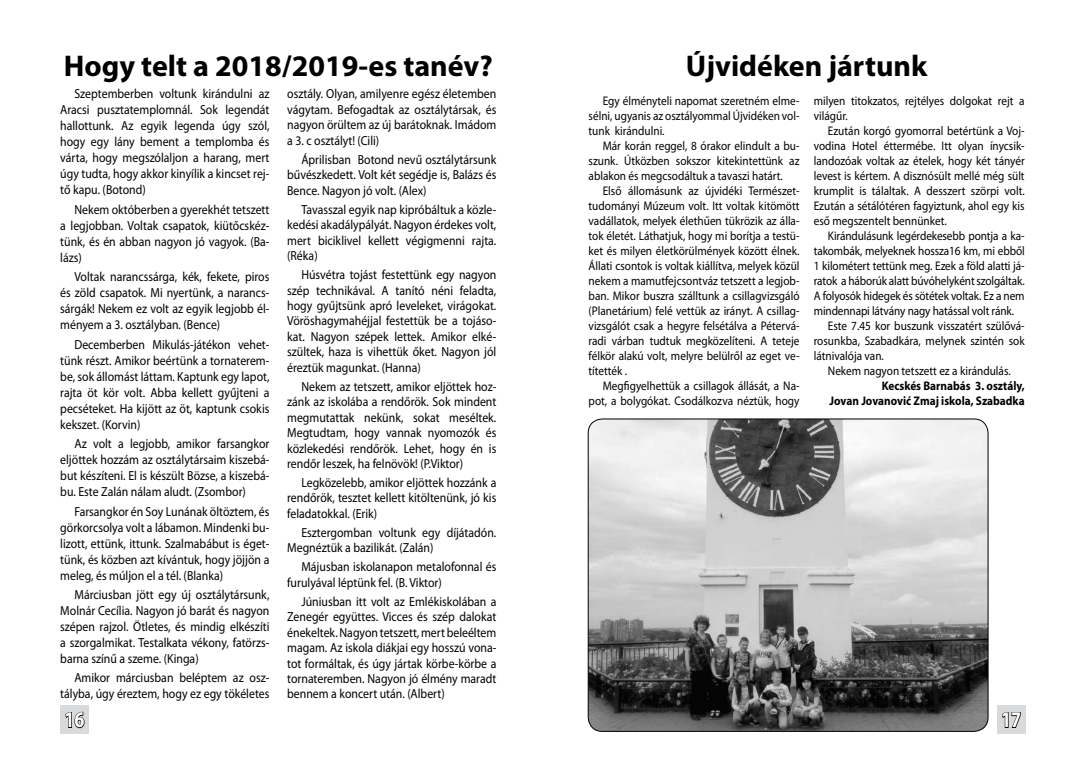
<style>
.page{position:relative;width:1085px;height:780px;background:#fff}
.page>*{position:absolute;margin:0;border:0;box-sizing:border-box;transform-origin:0 0}
.t1{font:700 30px "Myriad Pro";color:#000}
.t2{font:700 22.5px "Myriad Pro";color:#fff;scale:.8 1}
.t3{font:13.12px/16px "Myriad Pro";color:#000;text-align:justify;scale:.9 1}
.t4{font:12.5px/15px "Myriad Pro";color:#000;text-align:justify;scale:.9 1}
.t5{font:700 12.5px/15px "Myriad Pro";color:#000;text-align:right;scale:.9 1}
</style>
<div class="page">
<div style="left:60px;top:705px;width:29px;height:28px;background:#d9dadb"></div>
<svg style="left:65px;top:711px;width:20px;height:17px"></svg>
<div style="left:996px;top:705px;width:29px;height:28px;background:#d9dadb"></div>
<svg style="left:1002px;top:712px;width:19px;height:16px"></svg>
<img style="left:588px;top:419px;width:399px;height:312px;border-radius:14px">
<div style="left:587px;top:418px;width:401px;height:313px;border:1px solid #000;border-radius:14px"></div>
<h1 class="t1" style="left:64px;top:46px;width:430px">Hogy telt a 2018/2019-es tanév?</h1>
<p class="t3" style="left:60px;top:86px;width:234px;text-indent:14px">Szeptemberben voltunk kirándulni az Aracsi pusztatemplomnál. Sok legendát hallottunk. Az egyik legenda úgy szól, hogy egy lány bement a templomba és várta, hogy megszólaljon a harang, mert úgy tudta, hogy akkor kinyílik a kincset rej&shy;tő kapu. (Botond)</p>
<p class="t3" style="left:60px;top:201px;width:234px;text-indent:14px">Nekem októberben a gyerekhét tetszett a legjobban. Voltak csapatok, kiütőcskéz&shy;tünk, és én abban nagyon jó vagyok. (Ba&shy;lázs)</p>
<p class="t3" style="left:60px;top:269px;width:234px;text-indent:14px">Voltak narancssárga, kék, fekete, piros és zöld csapatok. Mi nyertünk, a narancs&shy;sárgák! Nekem ez volt az egyik legjobb él&shy;ményem a 3. osztályban. (Bence)</p>
<p class="t3" style="left:60px;top:336px;width:234px;text-indent:14px">Decemberben Mikulás-játékon vehet&shy;tünk részt. Amikor beértünk a tornaterem&shy;be, sok állomást láttam. Kaptunk egy lapot, rajta öt kör volt. Abba kellett gyűjteni a pecséteket. Ha kijött az öt, kaptunk csokis kekszet. (Korvin)</p>
<p class="t3" style="left:60px;top:435px;width:234px;text-indent:14px">Az volt a legjobb, amikor farsangkor eljöttek hozzám az osztálytársaim kiszebá&shy;but készíteni. El is készült Bözse, a kiszebá&shy;bu. Este Zalán nálam aludt. (Zsombor)</p>
<p class="t3" style="left:60px;top:503px;width:234px;text-indent:14px">Farsangkor én Soy Lunának öltöztem, és görkorcsolya volt a lábamon. Mindenki bu&shy;lizott, ettünk, ittunk. Szalmabábut is éget&shy;tünk, és közben azt kívántuk, hogy jöjjön a meleg, és múljon el a tél. (Blanka)</p>
<p class="t3" style="left:60px;top:586px;width:234px;text-indent:14px">Márciusban jött egy új osztálytársunk, Molnár Cecília. Nagyon jó barát és nagyon szépen rajzol. Ötletes, és mindig elkészíti a szorgalmikat. Testalkata vékony, fatörzs&shy;barna színű a szeme. (Kinga)</p>
<p class="t3" style="left:60px;top:669px;width:234px;text-align:right">Amikor márciusban beléptem az osz&shy;tályba, úgy éreztem, hogy ez egy tökéletes</p>
<h2 class="t2" style="left:64px;top:705px;width:26px">16</h2>
<p class="t3" style="left:287px;top:86px;width:234px;line-height:15.5px">osztály. Olyan, amilyenre egész életemben vágytam. Befogadtak az osztálytársak, és nagyon örültem az új barátoknak. Imádom a 3. c osztályt! (Cili)</p>
<p class="t3" style="left:287px;top:151px;width:234px;line-height:15.5px;text-indent:14px">Áprilisban Botond nevű osztálytársunk bűvészkedett. Volt két segédje is, Balázs és Bence. Nagyon jó volt. (Alex)</p>
<p class="t3" style="left:287px;top:201px;width:234px;line-height:15.5px;text-indent:14px">Tavasszal egyik nap kipróbáltuk a közle&shy;kedési akadálypályát. Nagyon érdekes volt, mert biciklivel kellett végigmenni rajta. (Réka)</p>
<p class="t3" style="left:287px;top:267px;width:234px;line-height:15.5px;text-indent:14px">Húsvétra tojást festettünk egy nagyon szép technikával. A tanító néni feladta, hogy gyűjtsünk apró leveleket, virágokat.<br>Vöröshagymahéjjal festettük be a tojáso&shy;kat. Nagyon szépek lettek. Amikor elké&shy;szültek, haza is vihettük őket. Nagyon jól éreztük magunkat. (Hanna)</p>
<p class="t3" style="left:287px;top:378px;width:234px;line-height:15.5px;text-indent:14px">Nekem az tetszett, amikor eljöttek hoz&shy;zánk az iskolába a rendőrök. Sok mindent megmutattak nekünk, sokat meséltek.<br>Megtudtam, hogy vannak nyomozók és közlekedési rendőrök. Lehet, hogy én is rendőr leszek, ha felnövök! (P.Viktor)</p>
<p class="t3" style="left:287px;top:474px;width:234px;line-height:15.5px;text-indent:14px">Legközelebb, amikor eljöttek hozzánk a rendőrök, tesztet kellett kitöltenünk, jó kis feladatokkal. (Erik)</p>
<p class="t3" style="left:287px;top:524px;width:234px;line-height:15.5px;text-indent:14px">Esztergomban voltunk egy díjátadón.<br>Megnéztük a bazilikát. (Zalán)</p>
<p class="t3" style="left:287px;top:559px;width:234px;line-height:15.5px;text-indent:14px">Májusban iskolanapon metalofonnal és furulyával léptünk fel. (B. Viktor)</p>
<p class="t3" style="left:287px;top:593px;width:234px;line-height:15.5px;text-indent:14px">Júniusban itt volt az Emlékiskolában a Zenegér együttes. Vicces és szép dalokat énekeltek. Nagyon tetszett, mert beleéltem magam. Az iskola diákjai egy hosszú vona&shy;tot formáltak, és úgy jártak körbe-körbe a tornateremben. Nagyon jó élmény maradt bennem a koncert után. (Albert)</p>
<h1 class="t1" style="left:685px;top:46px;width:243px">Újvidéken jártunk</h1>
<p class="t4" style="left:588px;top:93px;width:236px;text-indent:14px">Egy élményteli napomat szeretném elme&shy;sélni, ugyanis az osztályommal Újvidéken vol&shy;tunk kirándulni.</p>
<p class="t4" style="left:588px;top:138px;width:236px;text-indent:14px">Már korán reggel, 8 órakor elindult a bu&shy;szunk. Útközben sokszor kitekintettünk az ablakon és megcsodáltuk a tavaszi határt.</p>
<p class="t4" style="left:588px;top:183px;width:236px;text-indent:14px">Első állomásunk az újvidéki Természet&shy;tudományi Múzeum volt. Itt voltak kitömött vadállatok, melyek élethűen tükrözik az álla&shy;tok életét. Láthatjuk, hogy mi borítja a testü&shy;ket és milyen életkörülmények között élnek.<br>Állati csontok is voltak kiállítva, melyek közül nekem a mamutfejcsontváz tetszett a legjob&shy;ban. Mikor buszra szálltunk a csillagvizsgáló (Planetárium) felé vettük az irányt. A csillag&shy;vizsgálót csak a hegyre felsétálva a Pétervá&shy;radi várban tudtuk megközelíteni. A teteje félkör alakú volt, melyre belülről az eget ve&shy;títették .</p>
<p class="t4" style="left:588px;top:378px;width:236px;text-align:right">Megfigyelhettük a csillagok állását, a Na&shy;pot, a bolygókat. Csodálkozva néztük, hogy</p>
<p class="t4" style="left:813px;top:93px;width:236px">milyen titokzatos, rejtélyes dolgokat rejt a világűr.</p>
<p class="t4" style="left:813px;top:123px;width:236px;text-indent:14px">Ezután korgó gyomorral betértünk a Voj&shy;vodina Hotel éttermébe. Itt olyan ínycsik&shy;landozóak voltak az ételek, hogy két tányér levest is kértem. A disznósült mellé még sült krumplit is tálaltak. A desszert szörpi volt.<br>Ezután a sétálótéren fagyiztunk, ahol egy kis eső megszentelt bennünket.</p>
<p class="t4" style="left:827px;top:228px;width:220px">Kirándulásunk legérdekesebb pontja a ka-</p>
<p class="t4" style="left:813px;top:243px;width:236px">takombák, melyeknek hossza16 km, mi ebből</p>
<p class="t4" style="left:813px;top:258px;width:236px">1 kilométert tettünk meg. Ezek a föld alatti já-</p>
<p class="t4" style="left:813px;top:273px;width:236px">ratok a háborúk alatt búvóhelyként szolgáltak.</p>
<p class="t4" style="left:813px;top:288px;width:236px">A folyosók hidegek és sötétek voltak. Ez a nem</p>
<p class="t4" style="left:813px;top:303px;width:224px">mindennapi látvány nagy hatással volt ránk.</p>
<p class="t4" style="left:827px;top:318px;width:220px">Este 7.45 kor buszunk visszatért szülővá-</p>
<p class="t4" style="left:813px;top:333px;width:236px">rosunkba, Szabadkára, melynek szintén sok</p>
<p class="t4" style="left:813px;top:348px;width:79px">látnivalója van.</p>
<p class="t4" style="left:827px;top:363px;width:204px">Nekem nagyon tetszett ez a kirándulás.</p>
<p class="t5" style="left:829px;top:378px;width:218px">Kecskés Barnabás 3. osztály,<br>Jovan Jovanović Zmaj iskola, Szabadka</p>
<h2 class="t2" style="left:1000px;top:705px;width:26px">17</h2>
</div>
